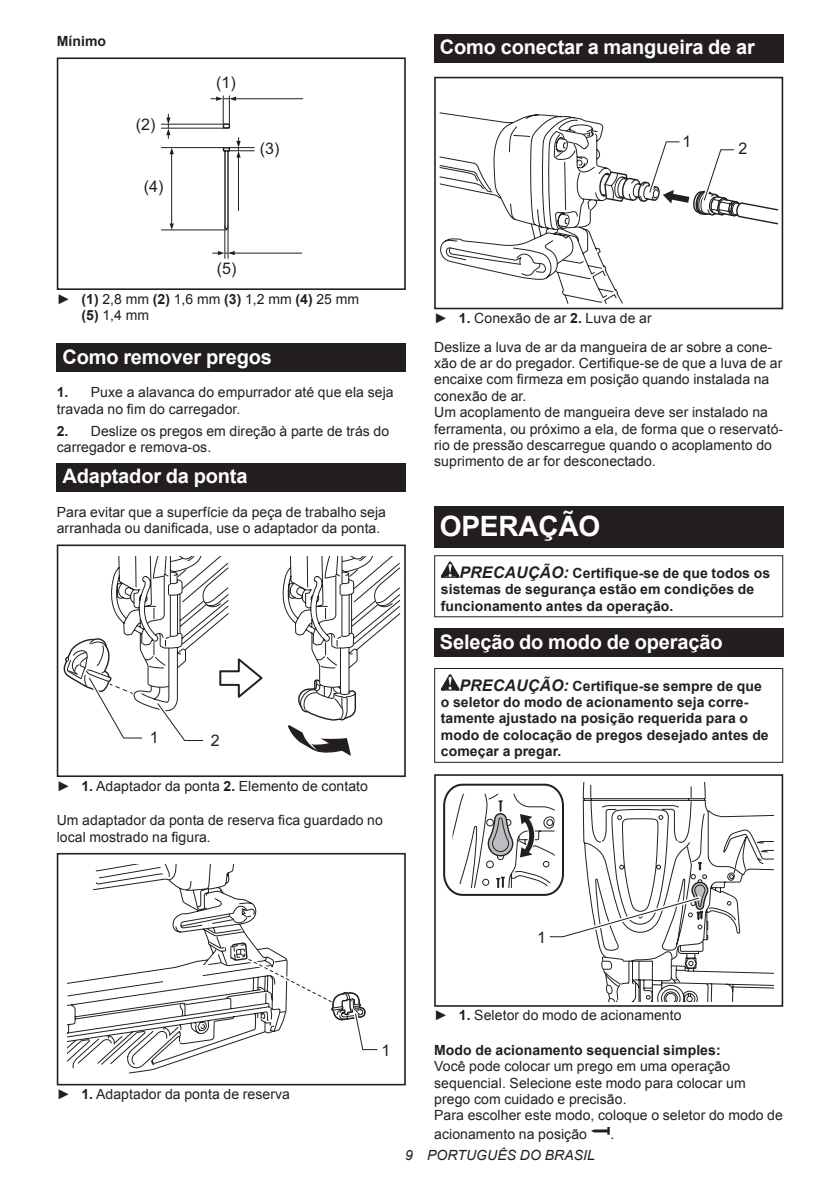
<style>
.page{position:relative;width:840px;height:1191px;background:#fff}
.page>*{position:absolute;margin:0;border:0;box-sizing:border-box;transform-origin:0 0}
.t1{font:700 28px "Arial";letter-spacing:-.01em;color:#fff}
.t2{font:700 20px "Arial";letter-spacing:-.01em;color:#fff}
.t3{font:16px "Arial";color:#231f20}
.t4{font:14px/16.4px "Arial";letter-spacing:.005em;color:#231f20}
.t5{font:700 14px/16.4px "Arial";letter-spacing:.005em;color:#231f20}
.t6{font:italic 14px "Arial";letter-spacing:.005em;color:#231f20}
.s1{font-weight:700}
.s2{font-style:italic;font-size:16px}
</style>
<div class="page">
<hr style="left:161px;top:147px;width:63px;height:1px;background:#231f20">
<hr style="left:161px;top:128px;width:67px;height:1px;background:#231f20">
<hr style="left:161px;top:124px;width:67px;height:1px;background:#231f20">
<hr style="left:161px;top:230px;width:65px;height:1px;background:#231f20">
<hr style="left:231px;top:98px;width:71px;height:1px;background:#231f20">
<hr style="left:227px;top:226px;width:1px;height:32px;background:#231f20">
<hr style="left:224px;top:226px;width:1px;height:32px;background:#231f20">
<hr style="left:230px;top:253px;width:72px;height:1px;background:#231f20">
<svg style="left:166px;top:114px;width:4px;height:25px"></svg>
<hr style="left:171px;top:149px;width:1px;height:74px;background:#231f20">
<svg style="left:169px;top:148px;width:5px;height:6px"></svg>
<svg style="left:169px;top:223px;width:5px;height:7px"></svg>
<svg style="left:212px;top:251px;width:22px;height:4px"></svg>
<svg style="left:210px;top:96px;width:44px;height:135px"></svg>
<div style="left:57px;top:57px;width:348px;height:233px;border:2px solid #231f20"></div>
<div style="left:57px;top:344px;width:348px;height:28px;background:#231f20"></div>
<div style="left:57px;top:463px;width:348px;height:29px;background:#231f20"></div>
<svg style="left:282px;top:557px;width:118px;height:199px"></svg>
<div style="left:57px;top:544px;width:348px;height:233px;border:2px solid #231f20"></div>
<svg style="left:63px;top:557px;width:200px;height:184px"></svg>
<svg style="left:72px;top:864px;width:185px;height:204px"></svg>
<div style="left:57px;top:853px;width:348px;height:232px;border:2px solid #231f20"></div>
<svg style="left:229px;top:942px;width:152px;height:143px"></svg>
<div style="left:434px;top:34px;width:348px;height:29px;background:#231f20"></div>
<div style="left:434px;top:77px;width:348px;height:232px;border:2px solid #231f20"></div>
<svg style="left:439px;top:112px;width:339px;height:192px"></svg>
<div style="left:434px;top:506px;width:348px;height:41px;background:#231f20"></div>
<svg style="left:440px;top:561px;width:19px;height:17px"></svg>
<div style="left:434px;top:555px;width:348px;height:62px;border:1px solid #231f20"></div>
<div style="left:434px;top:628px;width:348px;height:29px;background:#231f20"></div>
<svg style="left:440px;top:674px;width:19px;height:16px"></svg>
<div style="left:434px;top:668px;width:348px;height:95px;border:1px solid #231f20"></div>
<div style="left:434px;top:774px;width:348px;height:232px;border:2px solid #231f20"></div>
<svg style="left:443px;top:782px;width:330px;height:219px"></svg>
<svg style="left:591px;top:1127px;width:18px;height:7px"></svg>
<p class="t5" style="left:57px;top:33px;width:51px">Mínimo</p>
<p class="t3" style="left:136px;top:114px;width:21px">(2)</p>
<p class="t3" style="left:144px;top:176px;width:21px">(4)</p>
<p class="t3" style="left:216px;top:72px;width:21px">(1)</p>
<p class="t3" style="left:260px;top:138px;width:21px">(3)</p>
<p class="t3" style="left:217px;top:258px;width:21px">(5)</p>
<p class="t4" style="left:81px;top:290px;width:279px;text-indent:-25px">► <span class="s1">(1)</span> 2,8 mm <span class="s1">(2)</span> 1,6 mm <span class="s1">(3)</span> 1,2 mm <span class="s1">(4)</span> 25 mm <span class="s1">(5)</span> 1,4 mm</p>
<h2 class="t2" style="left:62px;top:343px;width:211px">Como remover pregos</h2>
<p class="t4" style="left:57px;top:384px;width:338px"><span class="s1">1.</span> Puxe a alavanca do empurrador até que ela seja travada no fim do carregador.</p>
<p class="t4" style="left:57px;top:422px;width:334px"><span class="s1">2.</span> Deslize os pregos em direção à parte de trás do carregador e remova-os.</p>
<h2 class="t2" style="left:62px;top:463px;width:186px">Adaptador da ponta</h2>
<p class="t4" style="left:57px;top:504px;width:330px">Para evitar que a superfície da peça de trabalho seja arranhada ou danificada, use o adaptador da ponta.</p>
<p class="t3" style="left:150px;top:727px;width:10px">1</p>
<p class="t3" style="left:211px;top:729px;width:10px">2</p>
<p class="t4" style="left:57px;top:777px;width:312px">► <span class="s1">1.</span> Adaptador da ponta <span class="s1">2.</span> Elemento de contato</p>
<p class="t4" style="left:57px;top:812px;width:327px">Um adaptador da ponta de reserva fica guardado no local mostrado na figura.</p>
<h2 class="t2" style="left:439px;top:34px;width:316px">Como conectar a mangueira de ar</h2>
<p class="t3" style="left:682px;top:131px;width:10px">1</p>
<p class="t3" style="left:738px;top:138px;width:10px">2</p>
<p class="t4" style="left:434px;top:304px;width:339px;line-height:28.8px">► <span class="s1">1.</span> Conexão de ar <span class="s1">2.</span> Luva de ar<br>Deslize a luva de ar da mangueira de ar sobre a cone-</p>
<p class="t4" style="left:434px;top:355px;width:350px">xão de ar do pregador. Certifique-se de que a luva de ar encaixe com firmeza em posição quando instalada na conexão de ar.<br>Um acoplamento de mangueira deve ser instalado na ferramenta, ou próximo a ela, de forma que o reservató&shy;rio de pressão descarregue quando o acoplamento do suprimento de ar for desconectado.</p>
<h1 class="t1" style="left:439px;top:507px;width:162px">OPERAÇÃO</h1>
<p class="t5" style="left:440px;top:565px;width:330px;text-indent:19px"><span class="s2">PRECAUÇÃO:</span> Certifique-se de que todos os sistemas de segurança estão em condições de funcionamento antes da operação.</p>
<h2 class="t2" style="left:439px;top:628px;width:284px">Seleção do modo de operação</h2>
<p class="t5" style="left:440px;top:678px;width:329px;text-indent:19px"><span class="s2">PRECAUÇÃO:</span> Certifique-se sempre de que o seletor do modo de acionamento seja corre&shy;tamente ajustado na posição requerida para o modo de colocação de pregos desejado antes de começar a pregar.</p>
<p class="t4" style="left:57px;top:1086px;width:235px">► <span class="s1">1.</span> Adaptador da ponta de reserva</p>
<p class="t3" style="left:537px;top:927px;width:10px">1</p>
<p class="t3" style="left:381px;top:1039px;width:10px">1</p>
<p class="t4" style="left:434px;top:1007px;width:249px">► <span class="s1">1.</span> Seletor do modo de acionamento</p>
<p class="t5" style="left:434px;top:1042px;width:288px">Modo de acionamento sequencial simples:</p>
<p class="t4" style="left:434px;top:1058px;width:350px">Você pode colocar um prego em uma operação sequencial. Selecione este modo para colocar um prego com cuidado e precisão.<br>Para escolher este modo, coloque o seletor do modo de</p>
<p class="t4" style="left:434px;top:1126px;width:154px">acionamento na posição</p>
<p class="t4" style="left:610px;top:1126px;width:5px">.</p>
<p class="t6" style="left:405px;top:1146px;width:191px">9 PORTUGUÊS DO BRASIL</p>
</div>
